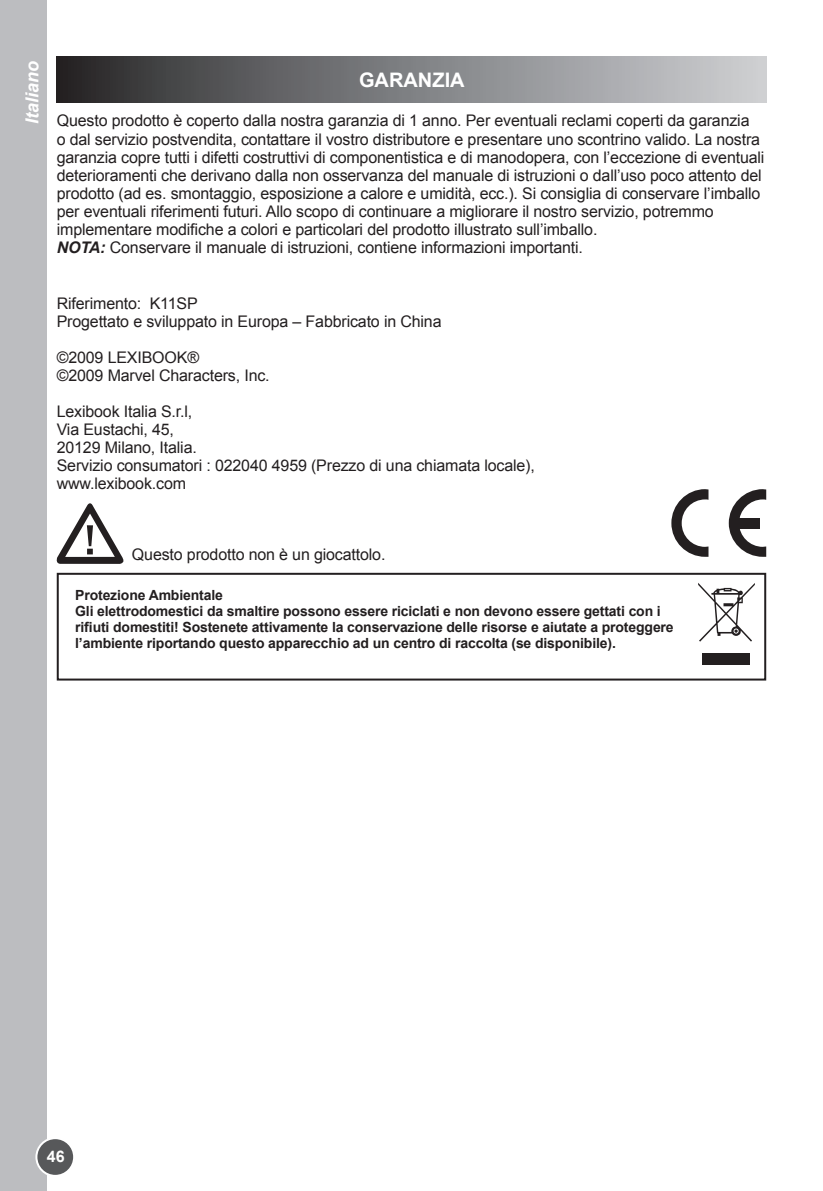
<style>
.page{position:relative;width:823px;height:1191px;background:#fff}
.page>*{position:absolute;margin:0;border:0;box-sizing:border-box;transform-origin:0 0}
.t1{font:700 20px "VU Arial";color:#fff}
.t2{font:italic 700 18px "VU Arial";color:#fff}
.t3{font:16px/18px "VU Arial";letter-spacing:-.01em;color:#231f20}
.t4{font:700 16px "VU Arial";color:#fff}
.t5{font:700 14px/16px "VU Arial";letter-spacing:-.01em;color:#231f20}
.s1{font-weight:700;font-style:italic}
</style>
<div class="page">
<div style="left:0;top:0;width:47px;height:1191px;background:#bcbdc0"></div>
<div style="left:36px;top:1138px;width:38px;height:37px;background:#57585a;border-radius:50%"></div>
<div style="left:35px;top:1137px;width:40px;height:39px;border:2px solid #fff;border-radius:50%"></div>
<div style="left:57px;top:573px;width:708px;height:107px;border:2px solid #231f20"></div>
<div style="left:57px;top:57px;width:708px;height:45px;background:linear-gradient(to right,#2a2a2b,#d1d3d6)"></div>
<svg style="left:671px;top:489px;width:37px;height:68px"></svg>
<svg style="left:728px;top:489px;width:37px;height:68px"></svg>
<div style="left:731px;top:518px;width:27px;height:10px;background:#231f20"></div>
<svg style="left:698px;top:583px;width:56px;height:58px"></svg>
<div style="left:702px;top:653px;width:47px;height:12px;background:#231f20"></div>
<svg style="left:56px;top:503px;width:68px;height:61px"></svg>
<p class="t2" style="left:21px;top:124px;width:65px;rotate:-90deg">Italiano</p>
<p class="t1" style="left:359px;top:66px;width:107px">GARANZIA</p>
<p class="t3" style="left:57px;top:112px;width:708px">Questo prodotto è coperto dalla nostra garanzia di 1 anno. Per eventuali reclami coperti da garanzia<br>o dal servizio postvendita, contattare il vostro distributore e presentare uno scontrino valido. La nostra garanzia copre tutti i difetti costruttivi di componentistica e di manodopera, con l’eccezione di eventuali deterioramenti che derivano dalla non osservanza del manuale di istruzioni o dall’uso poco attento del prodotto (ad es. smontaggio, esposizione a calore e umidità, ecc.). Si consiglia di conservare l’imballo per eventuali riferimenti futuri. Allo scopo di continuare a migliorare il nostro servizio, potremmo implementare modifiche a colori e particolari del prodotto illustrato sull’imballo.<br><span class="s1">NOTA:</span> Conservare il manuale di istruzioni, contiene informazioni importanti.</p>
<p class="t3" style="left:57px;top:295px;width:386px">Riferimento: K11SP<br>Progettato e sviluppato in Europa – Fabbricato in China</p>
<p class="t3" style="left:57px;top:349px;width:214px">©2009 LEXIBOOK®<br>©2009 Marvel Characters, Inc.</p>
<p class="t3" style="left:57px;top:403px;width:479px">Lexibook Italia S.r.l,<br>Via Eustachi, 45,<br>20129 Milano, Italia.<br>Servizio consumatori : 022040 4959 (Prezzo di una chiamata locale), www.lexibook.com</p>
<p class="t3" style="left:132px;top:546px;width:255px">Questo prodotto non è un giocattolo.</p>
<p class="t5" style="left:75px;top:587px;width:599px">Protezione Ambientale<br>Gli elettrodomestici da smaltire possono essere riciclati e non devono essere gettati con i rifiuti domestiti! Sostenete attivamente la conservazione delle risorse e aiutate a proteggere l’ambiente riportando questo apparecchio ad un centro di raccolta (se disponibile).</p>
<p class="t4" style="left:47px;top:1146px;width:19px">46</p>
</div>
